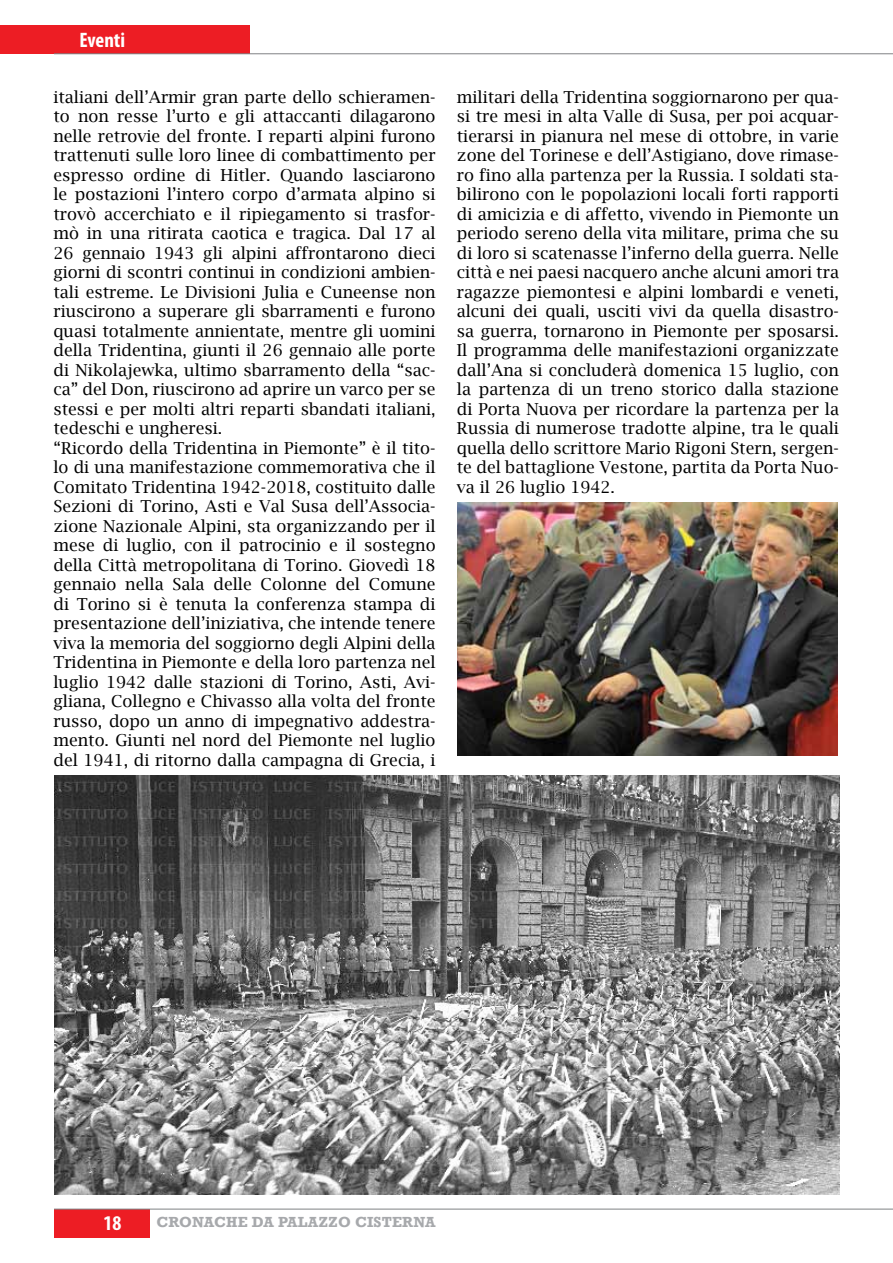
<style>
.page{position:relative;width:893px;height:1263px;background:#fff}
.page>*{position:absolute;margin:0;border:0;box-sizing:border-box;transform-origin:0 0}
.t1{font:700 condensed 21px "Myriad Pro";color:#fff}
.t2{font:16.5px/19.5px "Lucida Bright";color:#000}
.t3{font:700 15px "Rockwell";letter-spacing:.01em;color:#a7a9ac}
</style>
<div class="page">
<div style="left:0;top:25px;width:250px;height:29px;background:#ed1d24"></div>
<hr style="left:54px;top:54px;width:839px;height:1px;background:#808285">
<div style="left:54px;top:1209px;width:96px;height:28px;background:#ed1d24"></div>
<hr style="left:54px;top:1209px;width:839px;height:1px;background:#808285">
<img style="left:457px;top:503px;width:381px;height:253px">
<img style="left:54px;top:776px;width:785px;height:418px">
<p class="t1" style="left:80px;top:27px;width:47px">Eventi</p>
<p class="t2" style="left:53px;top:87px;width:384px">italiani dell’Armir gran parte dello schieramen&shy;to non resse l’urto e gli attaccanti dilagarono nelle retrovie del fronte. I reparti alpini furono trattenuti sulle loro linee di combattimento per espresso ordine di Hitler. Quando lasciarono le postazioni l’intero corpo d’armata alpino si trovò accerchiato e il ripiegamento si trasfor&shy;mò in una ritirata caotica e tragica. Dal 17 al 26 gennaio 1943 gli alpini affrontarono dieci giorni di scontri continui in condizioni ambien&shy;tali estreme. Le Divisioni Julia e Cuneense non riuscirono a superare gli sbarramenti e furono quasi totalmente annientate, mentre gli uomini della Tridentina, giunti il 26 gennaio alle porte di Nikolajewka, ultimo sbarramento della “sac&shy;ca” del Don, riuscirono ad aprire un varco per se stessi e per molti altri reparti sbandati italiani, tedeschi e ungheresi.<br>“Ricordo della Tridentina in Piemonte” è il tito&shy;lo di una manifestazione commemorativa che il Comitato Tridentina 1942-2018, costituito dalle Sezioni di Torino, Asti e Val Susa dell’Associa&shy;zione Nazionale Alpini, sta organizzando per il mese di luglio, con il patrocinio e il sostegno della Città metropolitana di Torino. Giovedì 18 gennaio nella Sala delle Colonne del Comune di Torino si è tenuta la conferenza stampa di presentazione dell’iniziativa, che intende tenere viva la memoria del soggiorno degli Alpini della Tridentina in Piemonte e della loro partenza nel luglio 1942 dalle stazioni di Torino, Asti, Avi&shy;gliana, Collegno e Chivasso alla volta del fronte russo, dopo un anno di impegnativo addestra&shy;mento. Giunti nel nord del Piemonte nel luglio del 1941, di ritorno dalla campagna di Grecia, i</p>
<p class="t2" style="left:457px;top:87px;width:384px;text-align:justify">militari della Tridentina soggiornarono per qua&shy;si tre mesi in alta Valle di Susa, per poi acquar&shy;tierarsi in pianura nel mese di ottobre, in varie zone del Torinese e dell’Astigiano, dove rimase&shy;ro fino alla partenza per la Russia. I soldati sta&shy;bilirono con le popolazioni locali forti rapporti di amicizia e di affetto, vivendo in Piemonte un periodo sereno della vita militare, prima che su di loro si scatenasse l’inferno della guerra. Nelle città e nei paesi nacquero anche alcuni amori tra ragazze piemontesi e alpini lombardi e veneti, alcuni dei quali, usciti vivi da quella disastro&shy;sa guerra, tornarono in Piemonte per sposarsi.<br>Il programma delle manifestazioni organizzate dall’Ana si concluderà domenica 15 luglio, con la partenza di un treno storico dalla stazione di Porta Nuova per ricordare la partenza per la Russia di numerose tradotte alpine, tra le quali quella dello scrittore Mario Rigoni Stern, sergen&shy;te del battaglione Vestone, partita da Porta Nuo&shy;va il 26 luglio 1942.</p>
<p class="t1" style="left:104px;top:1210px;width:19px">18</p>
<p class="t3" style="left:156px;top:1213px;width:281px">CRONACHE DA PALAZZO CISTERNA</p>
</div>
